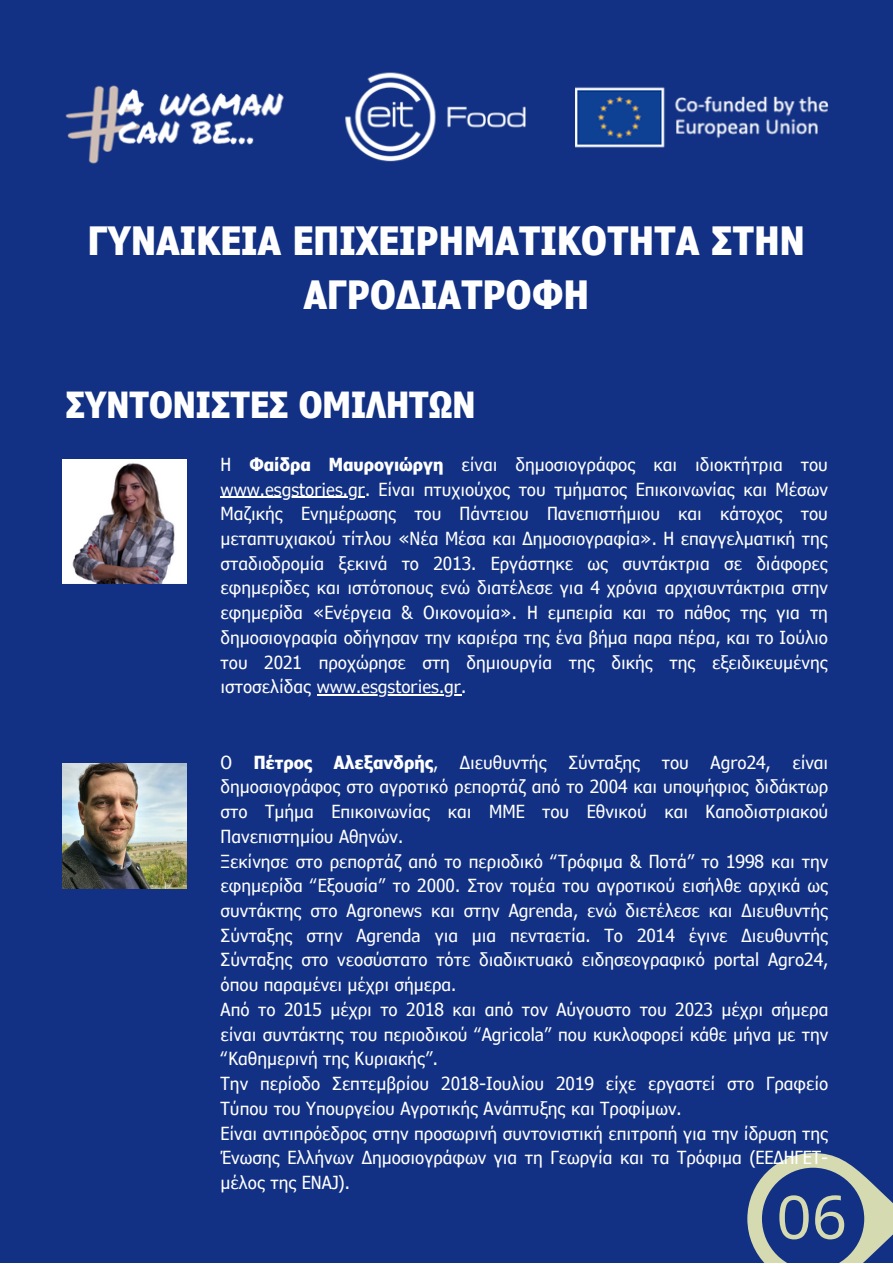
<style>
.page{position:relative;width:893px;height:1264px;background:#fff}
.page>*{position:absolute;margin:0;border:0;box-sizing:border-box;transform-origin:0 0}
.t1{font:700 condensed 39px/54px "Verdana Pro";letter-spacing:.01em;color:#fff;text-align:center}
.t2{font:700 condensed 36px "Verdana Pro";color:#fff}
.t3{font:condensed 18px/24.8px "Verdana Pro";color:#fff;text-align:justify}
.s1{font-weight:700}
</style>
<div class="page">
<div style="left:0;top:0;width:892px;height:1262px;background:#123184"></div>
<img style="left:65px;top:72px;width:763px;height:92px">
<hr style="left:220px;top:496px;width:145px;height:2px;background:#fff">
<hr style="left:317px;top:694px;width:144px;height:1px;background:#fff">
<img style="left:62px;top:763px;width:124px;height:125px">
<img style="left:62px;top:459px;width:124px;height:125px">
<svg style="left:747px;top:1153px;width:145px;height:109px"></svg>
<p class="t1" style="left:88px;top:212px;width:718px">ΓΥΝΑΙΚΕΙΑ ΕΠΙΧΕΙΡΗΜΑΤΙΚΟΤΗΤΑ ΣΤΗΝ<br>ΑΓΡΟΔΙΑΤΡΟΦΗ</p>
<p class="t2" style="left:65px;top:381px;width:411px">ΣΥΝΤΟΝΙΣΤΕΣ ΟΜΙΛΗΤΩΝ</p>
<p class="t3" style="left:220px;top:451px;width:608px">Η <span class="s1">Φαίδρα Μαυρογιώργη</span> είναι δημοσιογράφος και ιδιοκτήτρια του www.esgstories.gr. Είναι πτυχιούχος του τμήματος Επικοινωνίας και Μέσων Μαζικής Ενημέρωσης του Πάντειου Πανεπιστήμιου και κάτοχος του μεταπτυχιακού τίτλου «Νέα Μέσα και Δημοσιογραφία». Η επαγγελματική της σταδιοδρομία ξεκινά το 2013. Εργάστηκε ως συντάκτρια σε διάφορες εφημερίδες και ιστότοπους ενώ διατέλεσε για 4 χρόνια αρχισυντάκτρια στην εφημερίδα «Ενέργεια &amp; Οικονομία». Η εμπειρία και το πάθος της για τη δημοσιογραφία οδήγησαν την καριέρα της ένα βήμα παρα πέρα, και το Ιούλιο του 2021 προχώρησε στη δημιουργία της δικής της εξειδικευμένης ιστοσελίδας www.esgstories.gr.</p>
<p class="t3" style="left:220px;top:749px;width:609px">Ο <span class="s1">Πέτρος Αλεξανδρής</span>, Διευθυντής Σύνταξης του Agro24, είναι δημοσιογράφος στο αγροτικό ρεπορτάζ από το 2004 και υποψήφιος διδάκτωρ στο Τμήμα Επικοινωνίας και ΜΜΕ του Εθνικού και Καποδιστριακού Πανεπιστημίου Αθηνών.</p>
<p class="t3" style="left:220px;top:848px;width:609px">Ξεκίνησε στο ρεπορτάζ από το περιοδικό “Τρόφιμα &amp; Ποτά” το 1998 και την εφημερίδα “Εξουσία” το 2000. Στον τομέα του αγροτικού εισήλθε αρχικά ως συντάκτης στο Agronews και στην Agrenda, ενώ διετέλεσε και Διευθυντής Σύνταξης στην Agrenda για μια πενταετία. Το 2014 έγινε Διευθυντής Σύνταξης στο νεοσύστατο τότε διαδικτυακό ειδησεογραφικό portal Agro24, όπου παραμένει μέχρι σήμερα.</p>
<p class="t3" style="left:220px;top:996px;width:609px">Από το 2015 μέχρι το 2018 και από τον Αύγουστο του 2023 μέχρι σήμερα είναι συντάκτης του περιοδικού “Agricola” που κυκλοφορεί κάθε μήνα με την “Καθημερινή της Κυριακής”.</p>
<p class="t3" style="left:220px;top:1070px;width:609px">Την περίοδο Σεπτεμβρίου 2018-Ιουλίου 2019 είχε εργαστεί στο Γραφείο<br>Τύπου του Υπουργείου Αγροτικής Ανάπτυξης και Τροφίμων.</p>
<p class="t3" style="left:220px;top:1120px;width:609px">Είναι αντιπρόεδρος στην προσωρινή συντονιστική επιτροπή για την ίδρυση της Ένωσης Ελλήνων Δημοσιογράφων για τη Γεωργία και τα Τρόφιμα (ΕΕΔΗΓΕΤ&shy;μέλος της ENAJ).</p>
</div>
